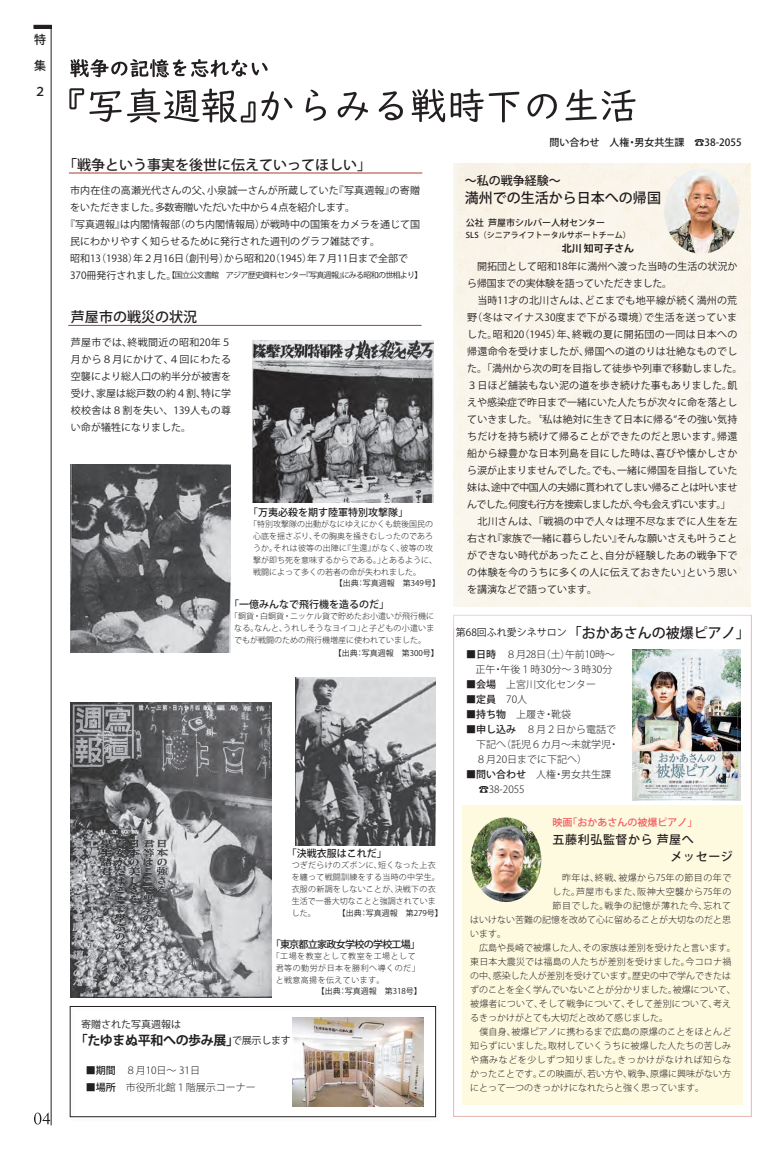
<style>
.page{position:relative;width:774px;height:1153px;background:#fff}
.page>*{position:absolute;margin:0;border:0;box-sizing:border-box;transform-origin:0 0}
.t1{font:500 14px "Koz Go Pro";color:#231f20}
.t2{font:700 13px "Koz Go Pro";letter-spacing:-.03em;color:#231f20}
.t3{font:500 12px/26px "Koz Go Pro";letter-spacing:.05em;color:#231f20;text-align:justify}
.t4{font:10px/17px "Koz Go Pro";color:#231f20}
.t5{font:300 10px/15px "Koz Go Pro";color:#231f20}
.t6{font:500 10px "Koz Go Pro";color:#231f20}
.t7{font:10px "Koz Go Pro";letter-spacing:-.05em;color:#231f20}
.t8{font:500 10px "Koz Go Pro";letter-spacing:-.07em;color:#231f20}
.t9{font:500 10px "Koz Go Pro";color:#f05a5e}
.t10{font:700 10px "Koz Go Pro";color:#231f20}
.t11{font:300 9px "Koz Go Pro";color:#231f20}
.t12{font:300 9px "Koz Go Pro";letter-spacing:.02em;color:#231f20}
.t13{font:300 9px "Koz Go Pro";letter-spacing:.05em;color:#231f20}
.t14{font:300 9px "Koz Go Pro";letter-spacing:.06em;color:#231f20}
.t15{font:500 9px "Koz Go Pro";color:#231f20}
.t16{font:300 8px/12px "Koz Go Pro";color:#231f20;text-align:center}
.t17{font:300 8px/12px "Koz Go Pro";letter-spacing:.03em;color:#231f20}
.t18{font:8px "Koz Go Pro";color:#231f20}
.t19{font:8px "Koz Go Pro";letter-spacing:-.09em;color:#231f20}
.t20{font:300 8px/12px "Koz Go Pro";letter-spacing:.06em;color:#231f20}
.t21{font:500 8px "Koz Go Pro";color:#231f20}
.s1{font-size:10px}
.s2{font-weight:400;font-size:10px}
.s3{font-weight:500}
.s4{font-weight:300}
</style>
<div class="page">
<svg style="left:34px;top:1112px;width:16px;height:12px"></svg>
<svg style="left:69px;top:88px;width:566px;height:35px"></svg>
<svg style="left:70px;top:59px;width:198px;height:18px"></svg>
<div style="left:70px;top:1006px;width:366px;height:110px;border:1px solid #231f20"></div>
<img style="left:664px;top:169px;width:75px;height:85px">
<img style="left:633px;top:649px;width:107px;height:151px">
<img style="left:292px;top:1017px;width:131px;height:89px">
<div style="left:462px;top:805px;width:281px;height:299px;background:#fefae0"></div>
<img style="left:471px;top:817px;width:70px;height:84px">
<img style="left:70px;top:702px;width:202px;height:295px">
<img style="left:253px;top:340px;width:181px;height:162px">
<img style="left:71px;top:465px;width:159px;height:187px">
<img style="left:296px;top:677px;width:140px;height:168px">
<hr style="left:69px;top:172px;width:353px;height:1px;background:#aa3c36">
<hr style="left:68px;top:325px;width:353px;height:1px;background:#aa3c36">
<div style="left:34px;top:25px;width:17px;height:4px;border:1px solid #231f20"></div>
<hr style="left:51px;top:27px;width:1px;height:1098px;background:#231f20">
<p class="t3" style="left:34px;top:27px;width:13px">特集２</p>
<h1 class="t1" style="left:63px;top:156px;width:310px">「戦争という事実を後世に伝えていってほしい」</h1>
<p class="t4" style="left:70px;top:182px;width:351px">市内在住の高瀬光代さんの父、小泉誠一さんが所蔵していた『写真週報』の寄贈</p>
<p class="t7" style="left:70px;top:201px;width:287px">をいただきました。多数寄贈いただいた中から４点を紹介します。</p>
<p class="t4" style="left:65px;top:216px;width:357px">『写真週報』は内閣情報部（のち内閣情報局）が戦時中の国策をカメラを通じて国</p>
<p class="t4" style="left:70px;top:233px;width:312px">民にわかりやすく知らせるために発行された週刊のグラフ雑誌です。</p>
<p class="t4" style="left:70px;top:250px;width:340px">昭和13（1938）年２月16日（創刊号）から昭和20（1945）年７月11日まで全部で</p>
<p class="t19" style="left:70px;top:270px;width:354px"><span class="s1">370冊発行されました。</span>【国立公文書館　アジア歴史資料センター『写真週報』にみる昭和の世相より】</p>
<h1 class="t1" style="left:71px;top:307px;width:127px">芦屋市の戦災の状況</h1>
<p class="t4" style="left:71px;top:334px;width:162px;text-align:justify">芦屋市では、終戦間近の昭和20年５月から８月にかけて、４回にわたる空襲により総人口の約半分が被害を受け、家屋は総戸数の約４割、特に学校校舎は８割を失い、139人もの尊い命が犠牲になりました。</p>
<p class="t6" style="left:248px;top:505px;width:162px">「万夷必殺を期す陸軍特別攻撃隊」</p>
<p class="t16" style="left:253px;top:518px;width:186px;text-align:left;text-indent:-4px">「特別攻撃隊の出動がなにゆえにかくも銃後国民の心底を揺さぶり、その胸奥を掻きむしったのであろうか。それは彼等の出陣に『生還』がなく、彼等の攻撃が即ち死を意味するからである。」とあるように、戦闘によって多くの若者の命が失われました。</p>
<p class="t18" style="left:335px;top:577px;width:107px">【出典：写真週報　第349号】</p>
<p class="t6" style="left:229px;top:597px;width:162px">「一億みんなで飛行機を造るのだ」</p>
<p class="t16" style="left:230px;top:610px;width:206px">「銅貨・白銅貨・ニッケル貨で貯めたお小遣いが飛行機になる。なんと、うれしそうなヨイコ」と子どもの小遣いまでもが戦闘のための飛行機増産に使われていました。</p>
<p class="t18" style="left:334px;top:648px;width:107px">【出典：写真週報　第300号】</p>
<p class="t6" style="left:287px;top:846px;width:101px">「決戦衣服はこれだ」</p>
<p class="t17" style="left:292px;top:859px;width:149px">つぎだらけのズボンに、短くなった上衣を纏って戦闘訓練をする当時の中学生。衣服の新調をしないことが、決戦下の衣生活で一番大切なことと強調されていました。</p>
<p class="t8" style="left:271px;top:937px;width:151px">「東京都立家政女学校の学校工場」</p>
<p class="t20" style="left:276px;top:950px;width:145px;text-indent:-4px">「工場を教室として教室を工場として君等の勤労が日本を勝利へ導くのだ」と戦意高揚を伝えています。</p>
<p class="t18" style="left:338px;top:908px;width:107px">【出典：写真週報　第279号】</p>
<p class="t4" style="left:81px;top:1015px;width:101px">寄贈された写真週報は</p>
<h2 class="t2" style="left:75px;top:1031px;width:217px">「たゆまぬ平和への歩み展」<span class="s2">で展示します</span></h2>
<p class="t5" style="left:86px;top:1062px;width:116px"><span class="s3">■期間</span> ８月10日～ 31日</p>
<p class="t5" style="left:86px;top:1079px;width:171px"><span class="s3">■場所</span>　市役所北館１階展示コーナー</p>
<p class="t18" style="left:317px;top:985px;width:107px">【出典：写真週報　第318号】</p>
<p class="t6" style="left:549px;top:135px;width:194px">問い合わせ　人権・男女共生課　☎38-2055</p>
<p class="t3" style="left:465px;top:168px;width:97px">～私の戦争経験～</p>
<h1 class="t1" style="left:465px;top:188px;width:197px">満州での生活から日本への帰国</h1>
<p class="t15" style="left:466px;top:217px;width:141px">公社 芦屋市シルバー人材センター</p>
<p class="t21" style="left:466px;top:230px;width:166px">SLS（シニアライフトータルサポートチーム）</p>
<p class="t10" style="left:562px;top:242px;width:74px">北川 知可子さん</p>
<p class="t4" style="left:467px;top:258px;width:276px">　開拓団として昭和18年に満州へ渡った当時の生活の状況から帰国までの実体験を語っていただきました。<br>　当時11才の北川さんは、どこまでも地平線が続く満州の荒野（冬はマイナス30度まで下がる環境）で生活を送っていました。昭和20（1945）年、終戦の夏に開拓団の一同は日本への帰還命令を受けましたが、帰国への道のりは壮絶なものでした。「満州から次の町を目指して徒歩や列車で移動しました。<br>３日ほど舗装もない泥の道を歩き続けた事もありました。飢えや感染症で昨日まで一緒にいた人たちが次々に命を落としていきました。〝私は絶対に生きて日本に帰る“その強い気持ちだけを持ち続けて帰ることができたのだと思います。帰還船から緑豊かな日本列島を目にした時は、喜びや懐かしさから涙が止まりませんでした。でも、一緒に帰国を目指していた妹は、途中で中国人の夫婦に貰われてしまい帰ることは叶いませんでした。何度も行方を捜索しましたが、今も会えずにいます。」　北川さんは、「戦禍の中で人々は理不尽なまでに人生を左右され『家族で一緒に暮らしたい』そんな願いさえも叶うことができない時代があったこと、自分が経験したあの戦争下での体験を今のうちに多くの人に伝えておきたい」という思いを講演などで語っています。</p>
<h1 class="t1" style="left:456px;top:623px;width:295px"><span class="s2">第68回ふれ愛シネサロン</span> 「おかあさんの被爆ピアノ」</h1>
<p class="t5" style="left:466px;top:646px;width:150px"><span class="s3">■日時</span> ８月28日（土）午前10時～　正午・午後１時30分～３時30分</p>
<p class="t5" style="left:466px;top:676px;width:131px"><span class="s3">■会場</span> 上宮川文化センター</p>
<p class="t6" style="left:466px;top:692px;width:62px">■定員 <span class="s4">70人</span></p>
<p class="t5" style="left:466px;top:706px;width:106px"><span class="s3">■持ち物</span> 上履き・靴袋</p>
<p class="t5" style="left:476px;top:721px;width:144px;text-indent:-10px"><span class="s3">■申し込み</span> ８月２日から電話で下記へ（託児６カ月～未就学児・<br>８月20日までに下記へ）</p>
<p class="t5" style="left:479px;top:766px;width:134px;text-indent:-12px"><span class="s3">■問い合わせ</span>　人権・男女共生課☎38-2055</p>
<p class="t9" style="left:553px;top:816px;width:146px">映画「おかあさんの被爆ピアノ」</p>
<p class="t3" style="left:670px;top:831px;width:64px;line-height:17px;text-indent:-118px">五藤利弘監督から 芦屋へ<br>メッセージ</p>
<p class="t13" style="left:553px;top:871px;width:180px">　昨年は、終戦、被爆から75年の節目の年で</p>
<p class="t13" style="left:553px;top:885px;width:180px">した。芦屋市もまた、阪神大空襲から75年の</p>
<p class="t13" style="left:553px;top:899px;width:180px">節目でした。戦争の記憶が薄れた今、忘れて</p>
<p class="t11" style="left:470px;top:913px;width:262px">はいけない苦難の記憶を改めて心に留めることが大切なのだと思</p>
<p class="t11" style="left:470px;top:927px;width:37px">います。</p>
<p class="t11" style="left:470px;top:941px;width:267px">　広島や長崎で被爆した人、その家族は差別を受けたと言います。</p>
<p class="t12" style="left:470px;top:955px;width:263px">東日本大震災では福島の人たちが差別を受けました。今コロナ禍</p>
<p class="t11" style="left:470px;top:969px;width:262px">の中、感染した人が差別を受けています。歴史の中で学んできたは</p>
<p class="t11" style="left:470px;top:983px;width:267px">ずのことを全く学んでいないことが分かりました。被爆について、</p>
<p class="t12" style="left:470px;top:997px;width:262px">被爆者について、そして戦争について、そして差別について、考え</p>
<p class="t11" style="left:470px;top:1011px;width:199px">るきっかけがとても大切だと改めて感じました。</p>
<p class="t12" style="left:470px;top:1025px;width:263px">　僕自身、被爆ピアノに携わるまで広島の原爆のことをほとんど</p>
<p class="t12" style="left:470px;top:1039px;width:263px">知らずにいました。取材していくうちに被爆した人たちの苦しみ</p>
<p class="t14" style="left:470px;top:1053px;width:263px">や痛みなどを少しずつ知りました。きっかけがなければ知らな</p>
<p class="t11" style="left:470px;top:1067px;width:262px">かったことです。この映画が、若い方や、戦争、原爆に興味がない方</p>
<p class="t11" style="left:470px;top:1081px;width:235px">にとって一つのきっかけになれたらと強く思っています。</p>
</div>
